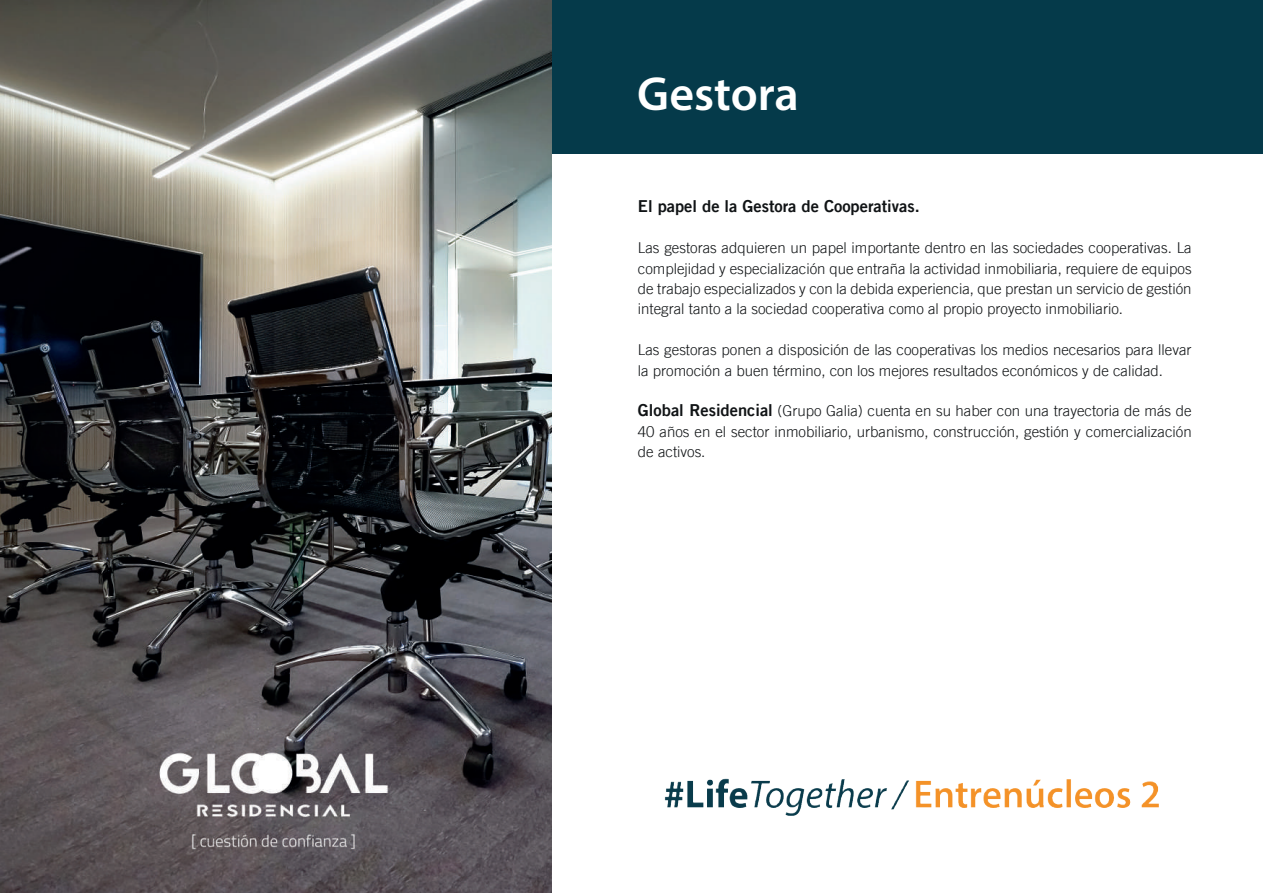
<style>
.page{position:relative;width:1263px;height:893px;background:#fff}
.page>*{position:absolute;margin:0;border:0;box-sizing:border-box;transform-origin:0 0}
.t1{font:600 48px "Myriad Pro";color:#fff}
.t2{font:16.5px "Trade Gothic LT Bold Two";color:#101315}
.t3{font:300 15px/20.4px "Trade Gothic LT";color:#101315;text-align:justify}
.s1{font-family:"Trade Gothic LT Bold Two";font-weight:400;font-size:16.5px}
</style>
<div class="page">
<div style="left:528px;top:0;width:735px;height:153px;background:#053a4a"></div>
<img style="left:0;top:0;width:551px;height:893px">
<img style="left:664px;top:778px;width:495px;height:38px">
<h1 class="t1" style="left:637px;top:64px;width:163px">Gestora</h1>
<p class="t2" style="left:638px;top:196px;width:283px">El papel de la Gestora de Cooperativas.</p>
<p class="t3" style="left:638px;top:237px;width:555px">Las gestoras adquieren un papel importante dentro en las sociedades cooperativas. La complejidad y especialización que entraña la actividad inmobiliaria, requiere de equipos de trabajo especializados y con la debida experiencia, que prestan un servicio de gestión integral tanto a la sociedad cooperativa como al propio proyecto inmobiliario.</p>
<p class="t3" style="left:638px;top:339px;width:555px">Las gestoras ponen a disposición de las cooperativas los medios necesarios para llevar la promoción a buen término, con los mejores resultados económicos y de calidad.</p>
<p class="t3" style="left:638px;top:401px;width:555px"><span class="s1">Global Residencial</span> (Grupo Galia) cuenta en su haber con una trayectoria de más de 40 años en el sector inmobiliario, urbanismo, construcción, gestión y comercialización de activos.</p>
</div>
